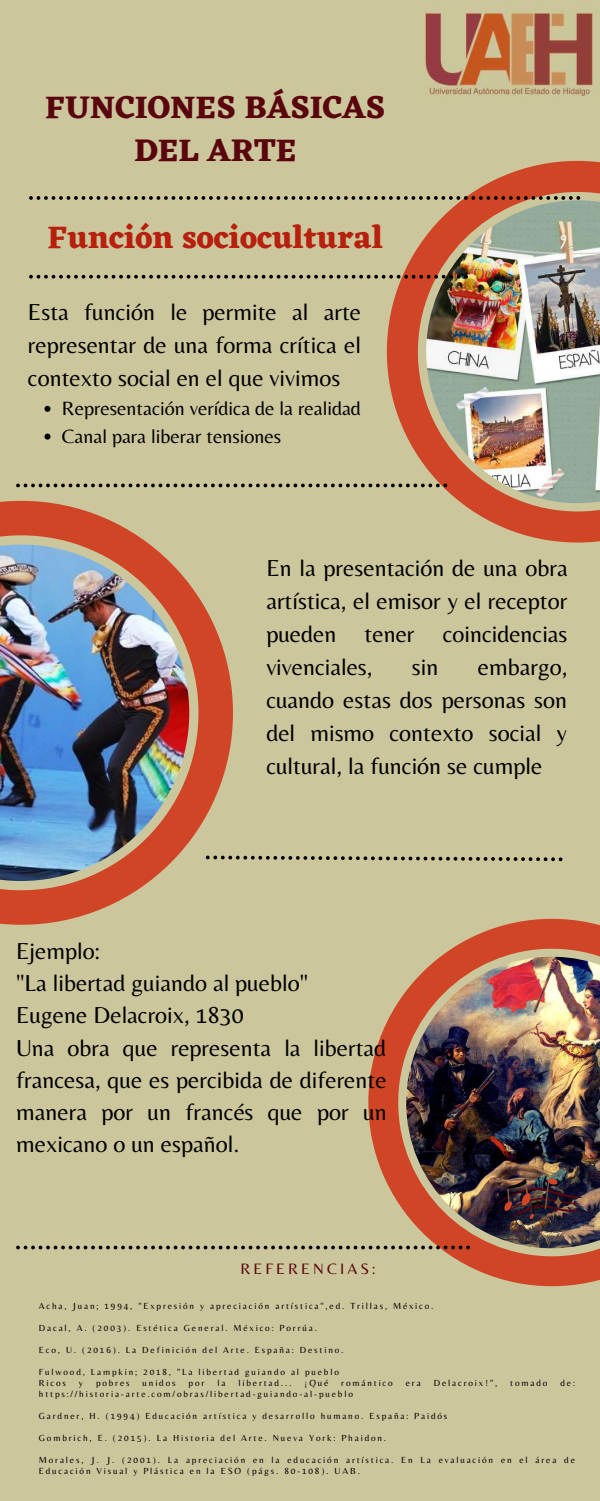
<style>
.page{position:relative;width:600px;height:1501px;background:#fff}
.page>*{position:absolute;margin:0;border:0;box-sizing:border-box;transform-origin:0 0}
.t1{font:700 32.4px/43.3px "Eczar";color:#5a050e;text-align:center}
.t2{font:700 32.4px "Eczar";color:#b6200c}
.t3{font:24px/33px "Belleza";color:#000;text-align:justify}
.t4{font:20px/27.8px "Belleza";color:#000}
.t5{font:15.7px "Belleza";letter-spacing:.2em;color:#5a050e}
.t6{font:9.2px/11px "Belleza";letter-spacing:.2em;color:#000}
</style>
<div class="page">
<div style="left:0;top:0;width:600px;height:1500px;background:#ccc69d"></div>
<img style="left:387px;top:161px;width:213px;height:381px">
<img style="left:0;top:501px;width:233px;height:423px">
<img style="left:368px;top:918px;width:232px;height:367px">
<svg style="left:29px;top:196px;width:551px;height:4px"></svg>
<svg style="left:16px;top:483px;width:431px;height:4px"></svg>
<svg style="left:206px;top:855px;width:356px;height:6px"></svg>
<svg style="left:16px;top:1245px;width:454px;height:4px"></svg>
<img style="left:424px;top:9px;width:170px;height:87px">
<img style="left:497px;top:1178px;width:86px;height:40px">
<svg style="left:44px;top:406px;width:6px;height:6px"></svg>
<svg style="left:44px;top:433px;width:6px;height:6px"></svg>
<svg style="left:29px;top:275px;width:439px;height:3px"></svg>
<h1 class="t1" style="left:45px;top:85px;width:341px">FUNCIONES BÁSICAS<br>DEL ARTE</h1>
<h1 class="t2" style="left:47px;top:217px;width:337px">Función sociocultural</h1>
<h2 class="t3" style="left:28px;top:294px;width:335px">Esta función le permite al arte representar de una forma crítica el contexto social en el que vivimos</h2>
<h3 class="t4" style="left:62px;top:394px;width:300px">Representación verídica de la realidad<br>Canal para liberar tensiones</h3>
<h2 class="t3" style="left:266px;top:551px;width:303px">En la presentación de una obra artística, el emisor y el receptor pueden tener coincidencias vivenciales,</h2>
<h2 class="t3" style="left:266px;top:650px;width:303px;text-indent:211px">embargo, cuando estas dos personas son del mismo contexto social y cultural, la función se cumple</h2>
<h2 class="t3" style="left:412px;top:650px;width:28px">sin</h2>
<h2 class="t3" style="left:16px;top:934px;width:372px;line-height:32.2px;text-align:left">Ejemplo:<br>"La libertad guiando al pueblo"<br>Eugene Delacroix, 1830<br>Una obra que representa la libertad francesa, que es percibida de diferente manera por un francés que por un mexicano o un español.</h2>
<h3 class="t5" style="left:241px;top:1258px;width:137px">REFERENCIAS:</h3>
<p class="t6" style="left:39px;top:1300px;width:396px">Acha, Juan; 1994, "Expresión y apreciación artística",ed. Trillas, México.</p>
<p class="t6" style="left:39px;top:1322px;width:280px">Dacal, A. (2003). Estética General. México: Porrúa.</p>
<p class="t6" style="left:39px;top:1344px;width:306px">Eco, U. (2016). La Definición del Arte. España: Destino.</p>
<p class="t6" style="left:39px;top:1366px;width:302px">Fulwood, Lampkin; 2018, "La libertad guiando al pueblo<br>Ricos</p>
<p class="t6" style="left:79px;top:1377px;width:6px">y</p>
<p class="t6" style="left:96px;top:1377px;width:35px">pobres</p>
<p class="t6" style="left:143px;top:1377px;width:34px">unidos</p>
<p class="t6" style="left:189px;top:1377px;width:17px">por</p>
<p class="t6" style="left:217px;top:1377px;width:10px">la</p>
<p class="t6" style="left:238px;top:1377px;width:55px">libertad...</p>
<p class="t6" style="left:305px;top:1377px;width:25px">¡Qué</p>
<p class="t6" style="left:341px;top:1377px;width:53px">romántico</p>
<p class="t6" style="left:406px;top:1377px;width:16px">era</p>
<p class="t6" style="left:434px;top:1377px;width:65px">Delacroix!",</p>
<p class="t6" style="left:510px;top:1377px;width:39px">tomado</p>
<p class="t6" style="left:560px;top:1377px;width:16px">de:</p>
<p class="t6" style="left:39px;top:1388px;width:316px">https://historia-arte.com/obras/libertad-guiando-al-pueblo</p>
<p class="t6" style="left:39px;top:1410px;width:410px">Gardner, H. (1994) Educación artística y desarrollo humano. España: Paidós</p>
<p class="t6" style="left:39px;top:1432px;width:349px">Gombrich, E. (2015). La Historia del Arte. Nueva York: Phaidon.</p>
<p class="t6" style="left:39px;top:1454px;width:538px">Morales, J. J. (2001). La apreciación en la educación artística. En La evaluación en el área de<br>Educación Visual y Plástica en la ESO (págs. 80-108). UAB.</p>
</div>
